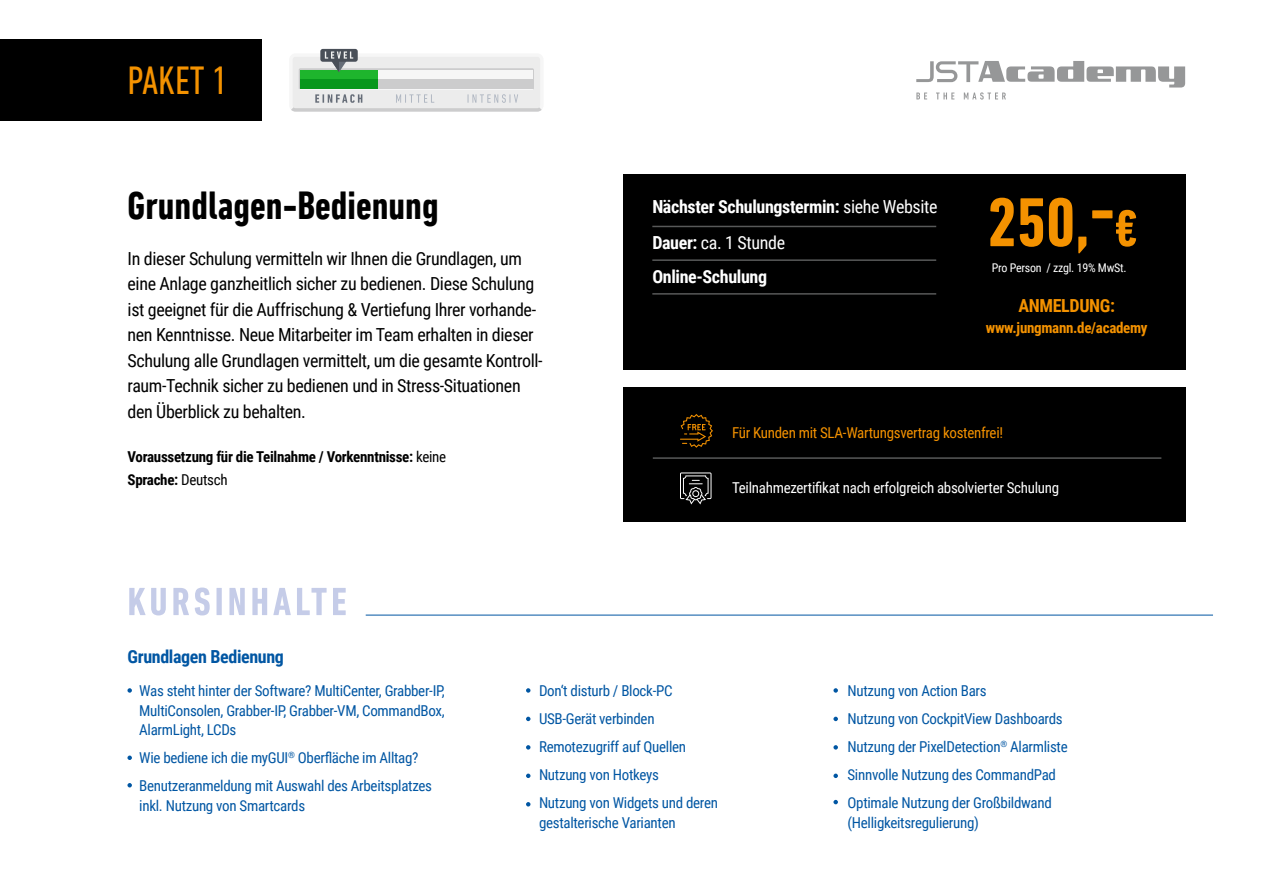
<style>
.page{position:relative;width:1263px;height:893px;background:#fff}
.page>*{position:absolute;margin:0;border:0;box-sizing:border-box;transform-origin:0 0}
.t1{font:700 condensed 70.35px "DIN Next LT Pro";color:#f49200}
.t2{font:700 condensed 40.05px "DIN Next LT Pro";color:#000}
.t3{font:condensed 40.05px "DIN Next LT Pro";color:#f49200}
.t4{font:18px/25.5px "Roboto Condensed";letter-spacing:-.02em;color:#000}
.t5{font:700 18px/34.7px "Roboto Condensed";letter-spacing:-.02em;color:#fff}
.t6{font:700 18px "Roboto Condensed";letter-spacing:-.02em;color:#0056a3}
.t7{font:700 18px "Roboto Condensed";letter-spacing:-.02em;color:#f49200}
.t8{font:15px/28px "Roboto Condensed";letter-spacing:-.02em;color:#0056a3}
.t9{font:700 15px/23.7px "Roboto Condensed";letter-spacing:-.02em;color:#000}
.t10{font:15px "Roboto Condensed";letter-spacing:-.02em;color:#fff}
.t11{font:15px "Roboto Condensed";letter-spacing:-.02em;color:#f49200}
.t12{font:700 15px "Roboto Condensed";letter-spacing:-.02em;color:#f49200}
.t13{font:12px "Roboto Condensed";letter-spacing:-.02em;color:#fff}
.s1{font-weight:400}
.s2{font-size:52.8px}
</style>
<div class="page">
<div style="left:623px;top:174px;width:562px;height:195px;background:#000"></div>
<svg style="left:916px;top:61px;width:269px;height:39px"></svg>
<div style="left:0;top:39px;width:261px;height:82px;background:#000"></div>
<svg style="left:129px;top:587px;width:217px;height:28px"></svg>
<hr style="left:652px;top:226px;width:284px;height:1px;background:#585959">
<hr style="left:652px;top:259px;width:284px;height:2px;background:#585959">
<hr style="left:652px;top:293px;width:284px;height:2px;background:#585959">
<hr style="left:366px;top:615px;width:847px;height:1px;background:#0056a3">
<svg style="left:127px;top:688px;width:5px;height:5px"></svg>
<svg style="left:526px;top:688px;width:4px;height:5px"></svg>
<svg style="left:833px;top:688px;width:5px;height:5px"></svg>
<svg style="left:833px;top:717px;width:5px;height:4px"></svg>
<svg style="left:833px;top:745px;width:5px;height:5px"></svg>
<svg style="left:833px;top:774px;width:5px;height:4px"></svg>
<svg style="left:833px;top:800px;width:5px;height:4px"></svg>
<svg style="left:526px;top:717px;width:4px;height:4px"></svg>
<svg style="left:526px;top:745px;width:4px;height:5px"></svg>
<svg style="left:526px;top:774px;width:4px;height:4px"></svg>
<svg style="left:526px;top:802px;width:4px;height:4px"></svg>
<svg style="left:127px;top:755px;width:5px;height:5px"></svg>
<svg style="left:127px;top:783px;width:5px;height:4px"></svg>
<div style="left:289px;top:53px;width:254px;height:59px;background:#f6f6f6;border-radius:6px"></div>
<div style="left:293px;top:57px;width:247px;height:51px;background:#ececec;border-radius:3px"></div>
<div style="left:299px;top:68px;width:235px;height:22px;background:#cccccd;border-radius:2px"></div>
<div style="left:455px;top:70px;width:77px;height:18px;background:#f6f6f6"></div>
<div style="left:377px;top:70px;width:78px;height:18px;background:#f6f6f6"></div>
<div style="left:300px;top:70px;width:78px;height:18px;background:#1eb52d"></div>
<div style="left:455px;top:79px;width:77px;height:9px;background:#cccccd"></div>
<div style="left:378px;top:79px;width:77px;height:9px;background:#cccccd"></div>
<div style="left:300px;top:79px;width:78px;height:9px;background:#07971c"></div>
<div style="left:320px;top:49px;width:38px;height:13px;background:#494f58;border-radius:3px"></div>
<svg style="left:325px;top:51px;width:28px;height:21px"></svg>
<svg style="left:291px;top:88px;width:251px;height:24px"></svg>
<div style="left:623px;top:387px;width:562px;height:135px;background:#000"></div>
<hr style="left:653px;top:457px;width:508px;height:2px;background:#585959">
<svg style="left:680px;top:414px;width:33px;height:34px"></svg>
<svg style="left:680px;top:472px;width:31px;height:32px"></svg>
<h2 class="t3" style="left:128px;top:58px;width:101px">PAKET 1</h2>
<h2 class="t2" style="left:128px;top:182px;width:313px">Grundlagen-Bedienung</h2>
<p class="t4" style="left:128px;top:245px;width:417px">In dieser Schulung vermitteln wir Ihnen die Grundlagen, um eine Anlage ganzheitlich sicher zu bedienen. Diese Schulung ist geeignet für die Auffrischung &amp; Vertiefung Ihrer vorhande&shy;nen Kenntnisse. Neue Mitarbeiter im Team erhalten in dieser Schulung alle Grundlagen vermittelt, um die gesamte Kontroll&shy;raum-Technik sicher zu bedienen und in Stress-Situationen den Überblick zu behalten.</p>
<p class="t9" style="left:128px;top:444px;width:320px">Voraussetzung für die Teilnahme / Vorkenntnisse: <span class="s1">keine<br></span>Sprache: <span class="s1">Deutsch</span></p>
<p class="t6" style="left:128px;top:644px;width:158px">Grundlagen Bedienung</p>
<p class="t5" style="left:652px;top:189px;width:287px">Nächster Schulungstermin: <span class="s1">siehe Website<br></span>Dauer: <span class="s1">ca. 1 Stunde<br></span>Online-Schulung</p>
<h1 class="t1" style="left:987px;top:182px;width:151px">250,-<span class="s2">€</span></h1>
<p class="t13" style="left:992px;top:259px;width:137px">Pro Person / zzgl. 19% MwSt.</p>
<p class="t7" style="left:1018px;top:293px;width:98px">ANMELDUNG:</p>
<p class="t12" style="left:986px;top:318px;width:163px">www.jungmann.de/academy</p>
<p class="t11" style="left:732px;top:422px;width:273px">Für Kunden mit SLA-Wartungsvertrag kostenfrei!</p>
<p class="t10" style="left:732px;top:477px;width:329px">Teilnahmezertifikat nach erfolgreich absolvierter Schulung</p>
<p class="t8" style="left:139px;top:681px;width:307px;line-height:19.5px;text-align:justify">Was steht hinter der Software? MultiCenter, Grabber-IP, MultiConsolen, Grabber-IP, Grabber-VM, CommandBox, AlarmLight, LCDs</p>
<p class="t8" style="left:139px;top:743px;width:294px">Wie bediene ich die myGUI<sup>®</sup> Oberfläche im Alltag?<br>Benutzeranmeldung mit Auswahl des Arbeitsplatzes</p>
<p class="t8" style="left:139px;top:791px;width:167px">inkl. Nutzung von Smartcards</p>
<p class="t8" style="left:539px;top:676px;width:180px">Don‘t disturb / Block-PC<br>USB-Gerät verbinden<br>Remotezugriff auf Quellen<br>Nutzung von Hotkeys<br>Nutzung von Widgets und deren</p>
<p class="t8" style="left:539px;top:808px;width:138px">gestalterische Varianten</p>
<p class="t8" style="left:847px;top:676px;width:222px">Nutzung von Action Bars<br>Nutzung von CockpitView Dashboards Nutzung der PixelDetection<sup>®</sup> Alarmliste Sinnvolle Nutzung des CommandPad Optimale Nutzung der Großbildwand</p>
<p class="t8" style="left:847px;top:808px;width:133px">(Helligkeitsregulierung)</p>
</div>
